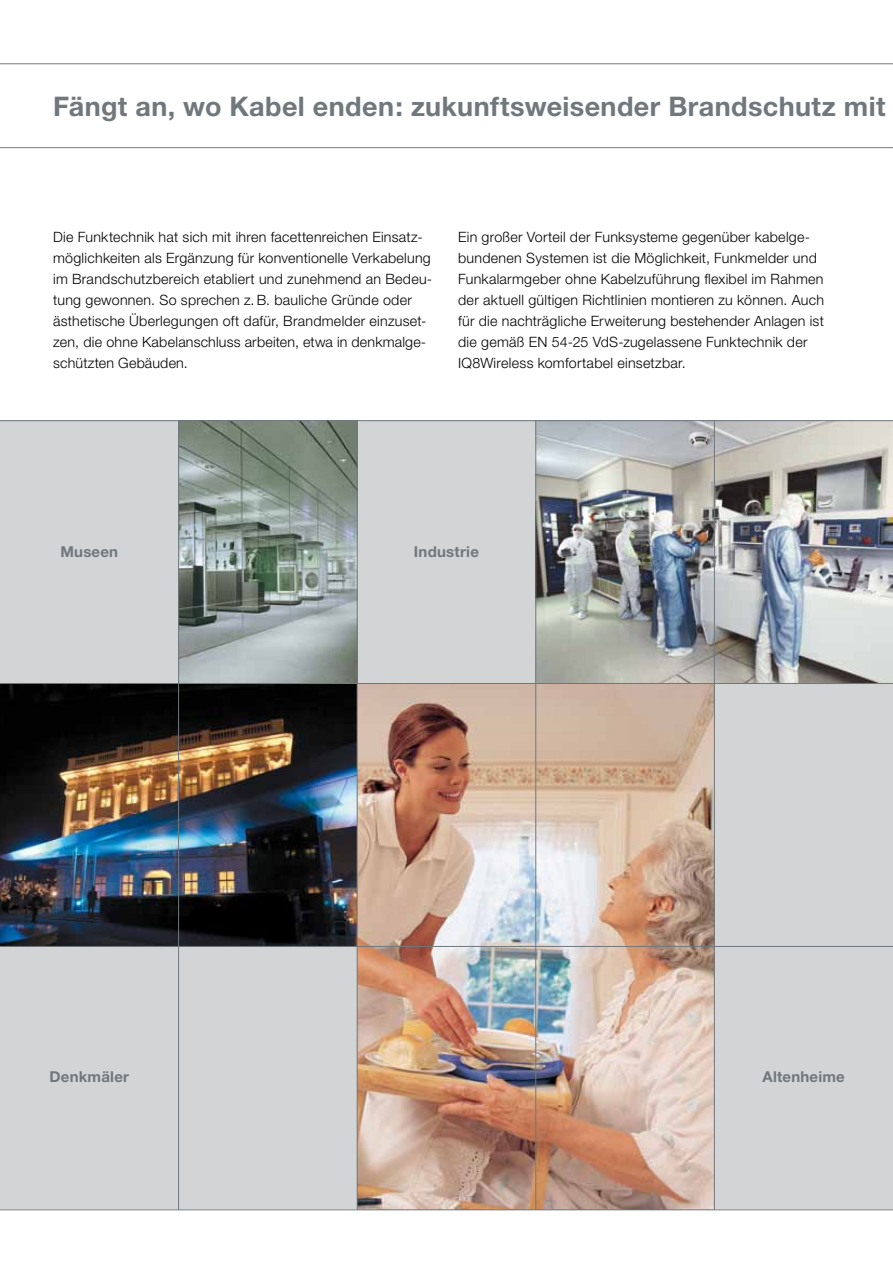
<style>
.page{position:relative;width:893px;height:1263px;background:#fff}
.page>*{position:absolute;margin:0;border:0;box-sizing:border-box;transform-origin:0 0}
.t1{font:700 27px "Helvetica Neue";letter-spacing:.015em;color:#70787d}
.t2{font:700 15px "Helvetica Neue";letter-spacing:.015em;color:#70787d}
.t3{font:300 14.25px/21px "Helvetica Neue";letter-spacing:.02em;color:#000}
</style>
<div class="page">
<div style="left:0;top:421px;width:893px;height:788px;background:#d3d4d5"></div>
<img style="left:0;top:684px;width:357px;height:262px">
<img style="left:358px;top:684px;width:356px;height:525px">
<img style="left:536px;top:421px;width:357px;height:262px">
<img style="left:179px;top:421px;width:178px;height:262px">
<hr style="left:0;top:147px;width:893px;height:1px;background:#70787d">
<hr style="left:0;top:63px;width:893px;height:1px;background:#70787d">
<hr style="left:0;top:1209px;width:893px;height:1px;background:#70787d">
<hr style="left:178px;top:421px;width:1px;height:789px;background:#70787d">
<hr style="left:357px;top:421px;width:1px;height:789px;background:#70787d">
<hr style="left:535px;top:421px;width:1px;height:789px;background:#70787d">
<hr style="left:714px;top:421px;width:1px;height:789px;background:#70787d">
<hr style="left:0;top:946px;width:893px;height:1px;background:#70787d">
<hr style="left:0;top:683px;width:893px;height:1px;background:#70787d">
<hr style="left:0;top:420px;width:893px;height:1px;background:#70787d">
<h1 class="t1" style="left:53px;top:90px;width:834px">Fängt an, wo Kabel enden: zukunftsweisender Brandschutz mit</h1>
<p class="t3" style="left:53px;top:226px;width:380px">Die Funktechnik hat sich mit ihren facettenreichen Einsatz&shy;möglichkeiten als Ergänzung für konventionelle Verkabelung im Brandschutzbereich etabliert und zunehmend an Bedeu&shy;tung gewonnen. So sprechen z.B. bauliche Gründe oder ästhetische Überlegungen oft dafür, Brandmelder einzuset&shy;zen, die ohne Kabelanschluss arbeiten, etwa in denkmalge&shy;schützten Gebäuden.</p>
<p class="t3" style="left:458px;top:226px;width:367px">Ein großer Vorteil der Funksysteme gegenüber kabelge&shy;bundenen Systemen ist die Möglichkeit, Funkmelder und Funkalarmgeber ohne Kabelzuführung flexibel im Rahmen der aktuell gültigen Richtlinien montieren zu können. Auch für die nachträgliche Erweiterung bestehender Anlagen ist die gemäß EN 54-25 VdS-zugelassene Funktechnik der IQ8Wireless komfortabel einsetzbar.</p>
<p class="t2" style="left:60px;top:543px;width:59px">Museen</p>
<p class="t2" style="left:414px;top:543px;width:67px">Industrie</p>
<p class="t2" style="left:50px;top:1068px;width:81px">Denkmäler</p>
<p class="t2" style="left:762px;top:1068px;width:84px">Altenheime</p>
</div>
